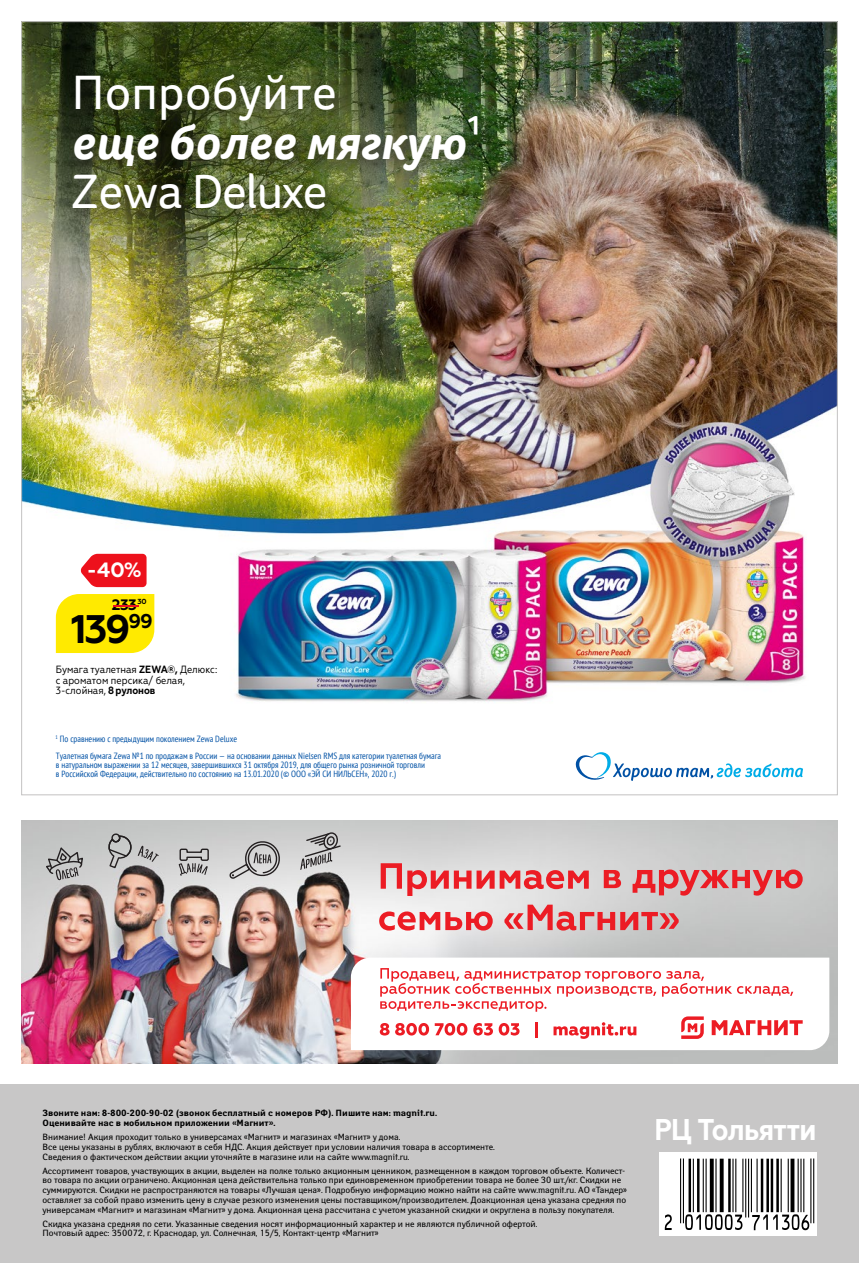
<style>
.page{position:relative;width:859px;height:1263px;background:#fff}
.page>*{position:absolute;margin:0;border:0;box-sizing:border-box;transform-origin:0 0}
.t1{font:71.85px "Ean Bwr P36 Tt";color:#000;scale:.76 1}
.t2{font:49.5px/49.5px "Foco";letter-spacing:.005em;color:#fff}
.t3{font:700 39.75px "Geometria";color:#000}
.GorodRC{font:700 30px "Geometria Narrow";letter-spacing:-.02em;color:#fff}
.t4{font:700 20.7px "Geometria";color:#fff}
.t5{font:700 15.15px "Geometria";color:#000}
.t6{font:10.5px/10.5px "Geometria Narrow";color:#000}
.t7{font:9px/9.8px "Yanus C";color:#000}
.t8{font:condensed 9px/9px "PT Sans";color:#0051a5}
.t9{font:700 9px/9.8px "Yanus C";color:#000}
.t10{font:700 7.35px "Geometria";color:#000}
.s1{font-weight:700;font-style:italic}
.s2{font-size:15.15px;color:#ed111c}
.s3{font-weight:700}
</style>
<div class="page">
<div style="left:0;top:1084px;width:859px;height:179px;background:#c8c7c7"></div>
<div style="left:658px;top:1153px;width:158px;height:83px;background:#fff"></div>
<img style="left:23px;top:23px;width:813px;height:679px">
<img style="left:60px;top:56px;width:448px;height:241px">
<svg style="left:575px;top:752px;width:228px;height:29px"></svg>
<div style="left:56px;top:594px;width:98px;height:59px;background:#ffea00"></div>
<svg style="left:81px;top:554px;width:66px;height:33px"></svg>
<img style="left:21px;top:821px;width:817px;height:242px">
<svg style="left:379px;top:863px;width:424px;height:67px"></svg>
<svg style="left:351px;top:957px;width:478px;height:93px"></svg>
<svg style="left:380px;top:968px;width:423px;height:71px"></svg>
<svg style="left:228px;top:839px;width:54px;height:41px"></svg>
<svg style="left:44px;top:846px;width:40px;height:34px"></svg>
<svg style="left:179px;top:848px;width:31px;height:28px"></svg>
<svg style="left:300px;top:832px;width:42px;height:38px"></svg>
<svg style="left:108px;top:833px;width:24px;height:36px"></svg>
<svg style="left:138px;top:846px;width:21px;height:16px"></svg>
<p class="t2" style="left:72px;top:67px;width:413px">Попробуйте<br><span class="s1">еще более мягкую</span>1<br>Zewa Deluxe</p>
<p class="t4" style="left:87px;top:558px;width:57px">-40%</p>
<p class="t3" style="left:71px;top:605px;width:83px">139<sup>99</sup></p>
<p class="t10" style="left:105px;top:597px;width:43px"><span class="s2">-</span>30</p>
<p class="t5" style="left:112px;top:596px;width:27px">233</p>
<p class="t6" style="left:56px;top:664px;width:163px">Бумага туалетная <span class="s3">ZEWA®,</span> Делюкс: с ароматом персика/ белая,<br>3-слойная, <span class="s3">8рулонов</span></p>
<p class="t8" style="left:56px;top:734px;width:183px"><sup>1</sup> По сравнению с предыдущим поколением Zewa Deluxe</p>
<p class="t8" style="left:56px;top:751px;width:387px">Туалетная бумага Zewa №1 по продажам в России — на основании данных Nielsen RMS для категории туалетная бумага в натуральном выражении за 12 месяцев, завершившихся 31 октября 2019, для общего рынка розничной торговли<br>в Российской Федерации, действительно по состоянию на 13.01.2020 (© ООО «ЭЙ СИ НИЛЬСЕН», 2020 г.)</p>
<p class="t9" style="left:43px;top:1109px;width:396px">Звоните нам: 8-800-200-90-02 (звонок бесплатный с номеров РФ). Пишите нам: magnit.ru.<br>Оценивайте нас в мобильном приложении «Магнит».</p>
<p class="t7" style="left:43px;top:1132px;width:454px">Внимание! Акция проходит только в универсамах «Магнит» и магазинах «Магнит» у дома.<br>Все цены указаны в рублях, включают в себя НДС. Акция действует при условии наличия товара в ассортименте.<br>Сведения о фактическом действии акции уточняйте в магазине или на сайте www.magnit.ru.</p>
<p class="t7" style="left:43px;top:1166px;width:586px">Ассортимент товаров, участвующих в акции, выделен на полке только акционным ценником, размещенном в каждом торговом объекте. Количест&shy;во товара по акции ограничено. Акционная цена действительна только при единовременном приобретении товара не более 30 шт./кг. Скидки не суммируются. Скидки не распространяются на товары «Лучшая цена». Подробную информацию можно найти на сайте www.magnit.ru. АО «Тандер» оставляет за собой право изменить цену в случае резкого изменения цены поставщиком/производителем. Доакционная цена указана средняя по универсамам «Магнит» и магазинам «Магнит» у дома. Акционная цена рассчитана с учетом указанной скидки и округлена в пользу покупателя.</p>
<p class="t7" style="left:43px;top:1219px;width:496px">Скидка указана средняя по сети. Указанные сведения носят информационный характер и не являются публичной офертой.<br>Почтовый адрес: 350072, г. Краснодар, ул. Солнечная, 15/5, Контакт-центр «Магнит»</p>
<p class="GorodRC" style="left:654px;top:1112px;width:163px">РЦ Тольятти</p>
<p class="t1" style="left:649px;top:1158px;width:219px">%!01AA0D-hbbdag!</p>
</div>
